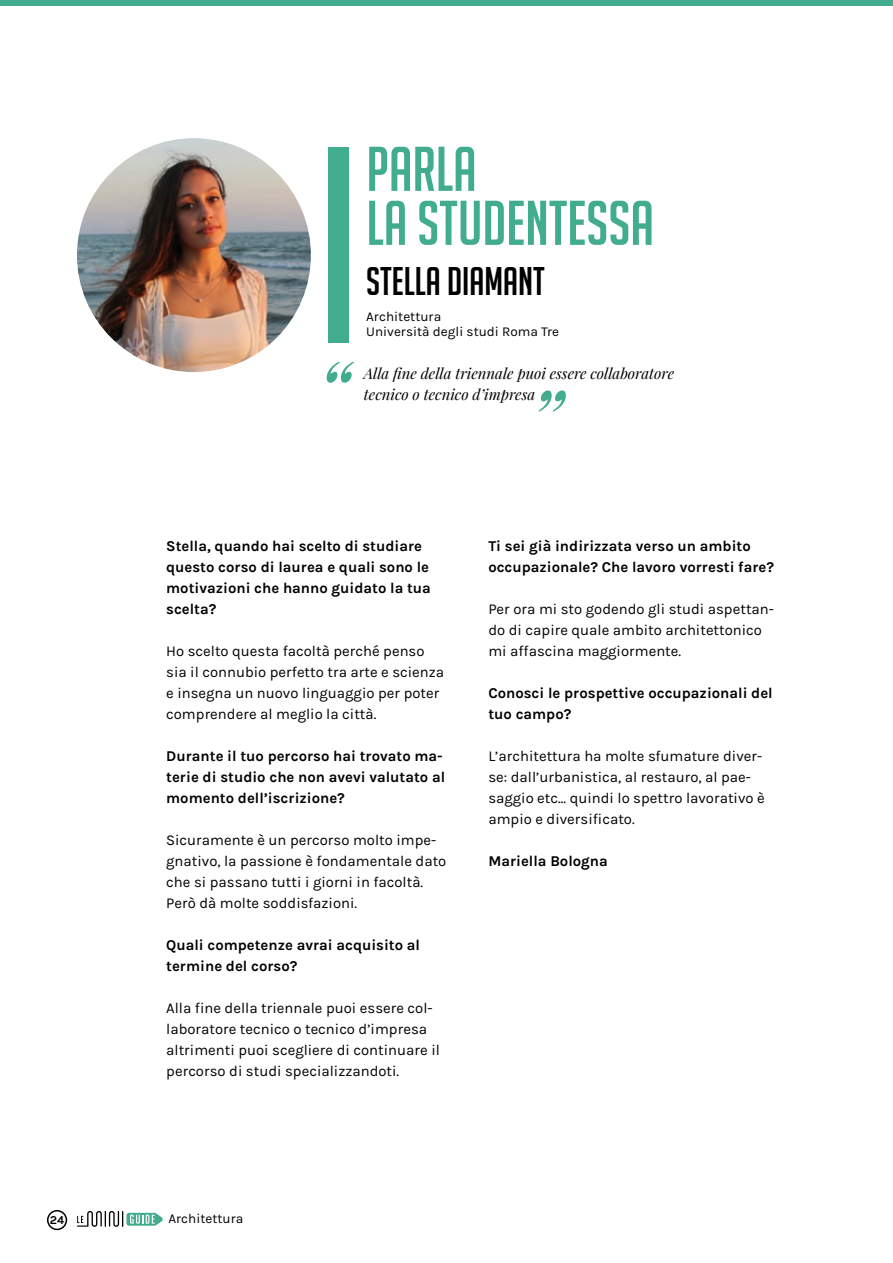
<style>
.page{position:relative;width:893px;height:1263px;background:#fff}
.page>*{position:absolute;margin:0;border:0;box-sizing:border-box;transform-origin:0 0}
.t1{font:italic 85.5px "Playfair Display";color:#42ac8e}
.t2{font:61.5px/54px "Big Noodle Titling";color:#42ac8e}
.t3{font:39px "Big Noodle Titling";color:#000}
.t4{font:15px/21px "Karla";color:#000}
.t5{font:700 15px/21px "Karla";color:#000}
.t6{font:italic 15px/21px "Playfair Display";color:#000}
.t7{font:13.5px/15px "Karla";color:#000}
.t8{font:700 12px "Karla";color:#000}
</style>
<div class="page">
<svg style="left:77px;top:1211px;width:86px;height:16px"></svg>
<div style="left:47px;top:1210px;width:20px;height:20px;border:2px solid #000;border-radius:50%"></div>
<div style="left:0;top:0;width:893px;height:6px;background:#42ac8e"></div>
<img style="left:77px;top:138px;width:234px;height:234px;border-radius:117px">
<div style="left:328px;top:147px;width:20px;height:195px;background:#42ac8e"></div>
<h1 class="t1" style="left:316px;top:325px;width:36px">“</h1>
<h2 class="t2" style="left:366px;top:142px;width:289px">PARLA<br>LA STUDENTESSA</h2>
<h3 class="t3" style="left:366px;top:260px;width:180px">STELLA DIAMANT</h3>
<p class="t7" style="left:366px;top:309px;width:194px">Architettura<br>Università degli studi Roma Tre</p>
<p class="t6" style="left:364px;top:362px;width:312px">Alla fine della triennale puoi essere collaboratore tecnico o tecnico d’impresa</p>
<h1 class="t1" style="left:528px;top:353px;width:36px">”</h1>
<p class="t5" style="left:166px;top:535px;width:266px">Stella, quando hai scelto di studiare questo corso di laurea e quali sono le motivazioni che hanno guidato la tua scelta?</p>
<p class="t4" style="left:166px;top:640px;width:279px">Ho scelto questa facoltà perché penso sia il connubio perfetto tra arte e scienza e insegna un nuovo linguaggio per poter comprendere al meglio la città.</p>
<p class="t5" style="left:166px;top:745px;width:281px">Durante il tuo percorso hai trovato ma&shy;terie di studio che non avevi valutato al momento dell’iscrizione?</p>
<p class="t4" style="left:166px;top:829px;width:282px">Sicuramente è un percorso molto impe&shy;gnativo, la passione è fondamentale dato che si passano tutti i giorni in facoltà.<br>Però dà molte soddisfazioni.</p>
<p class="t5" style="left:166px;top:934px;width:255px">Quali competenze avrai acquisito al termine del corso?</p>
<p class="t4" style="left:166px;top:997px;width:275px">Alla fine della triennale puoi essere col&shy;laboratore tecnico o tecnico d’impresa altrimenti puoi scegliere di continuare il percorso di studi specializzandoti.</p>
<p class="t5" style="left:488px;top:535px;width:287px">Ti sei già indirizzata verso un ambito occupazionale? Che lavoro vorresti fare?</p>
<p class="t4" style="left:488px;top:598px;width:287px">Per ora mi sto godendo gli studi aspettan&shy;do di capire quale ambito architettonico mi affascina maggiormente.</p>
<p class="t5" style="left:488px;top:682px;width:286px">Conosci le prospettive occupazionali del tuo campo?</p>
<p class="t4" style="left:488px;top:745px;width:278px">L’architettura ha molte sfumature diver&shy;se: dall’urbanistica, al restauro, al pae&shy;saggio etc... quindi lo spettro lavorativo è ampio e diversificato.</p>
<p class="t5" style="left:488px;top:850px;width:121px">Mariella Bologna</p>
<p class="t8" style="left:50px;top:1213px;width:16px">24</p>
<p class="t7" style="left:168px;top:1211px;width:77px">Architettura</p>
</div>
